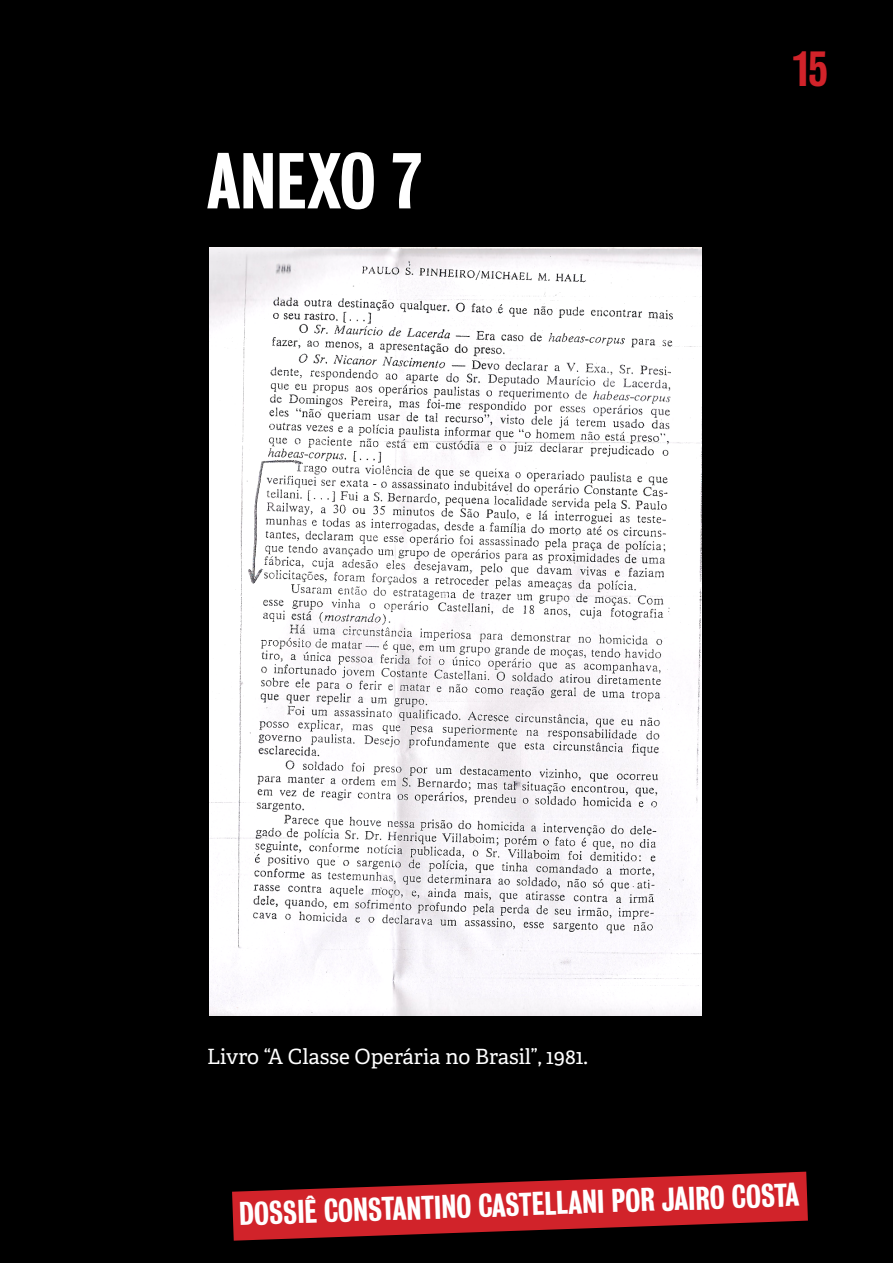
<style>
.page{position:relative;width:893px;height:1263px;background:#000}
.page>*{position:absolute;margin:0;border:0;box-sizing:border-box;transform-origin:0 0}
.t1{font:72px "Bureau Grotesque Three Five";color:#fff}
.t2{font:45px "Bureau Grotesque Three Five";color:#d1232a}
.t3{font:30px "Bureau Grotesque Three Five";color:#fff}
.t4{font:21px "Adelle";color:#fff}
</style>
<div class="page">
<img style="left:210px;top:248px;width:491px;height:767px">
<svg style="left:232px;top:1172px;width:576px;height:69px"></svg>
<h1 class="t1" style="left:207px;top:139px;width:216px">ANEXO 7</h1>
<h2 class="t2" style="left:793px;top:42px;width:36px">15</h2>
<p class="t4" style="left:207px;top:1043px;width:382px">Livro “A Classe Operária no Brasil”, 1981.</p>
<p class="t3" style="left:239px;top:1197px;width:562px;rotate:-2deg">DOSSIÊ CONSTANTINO CASTELLANI POR JAIRO COSTA</p>
</div>
